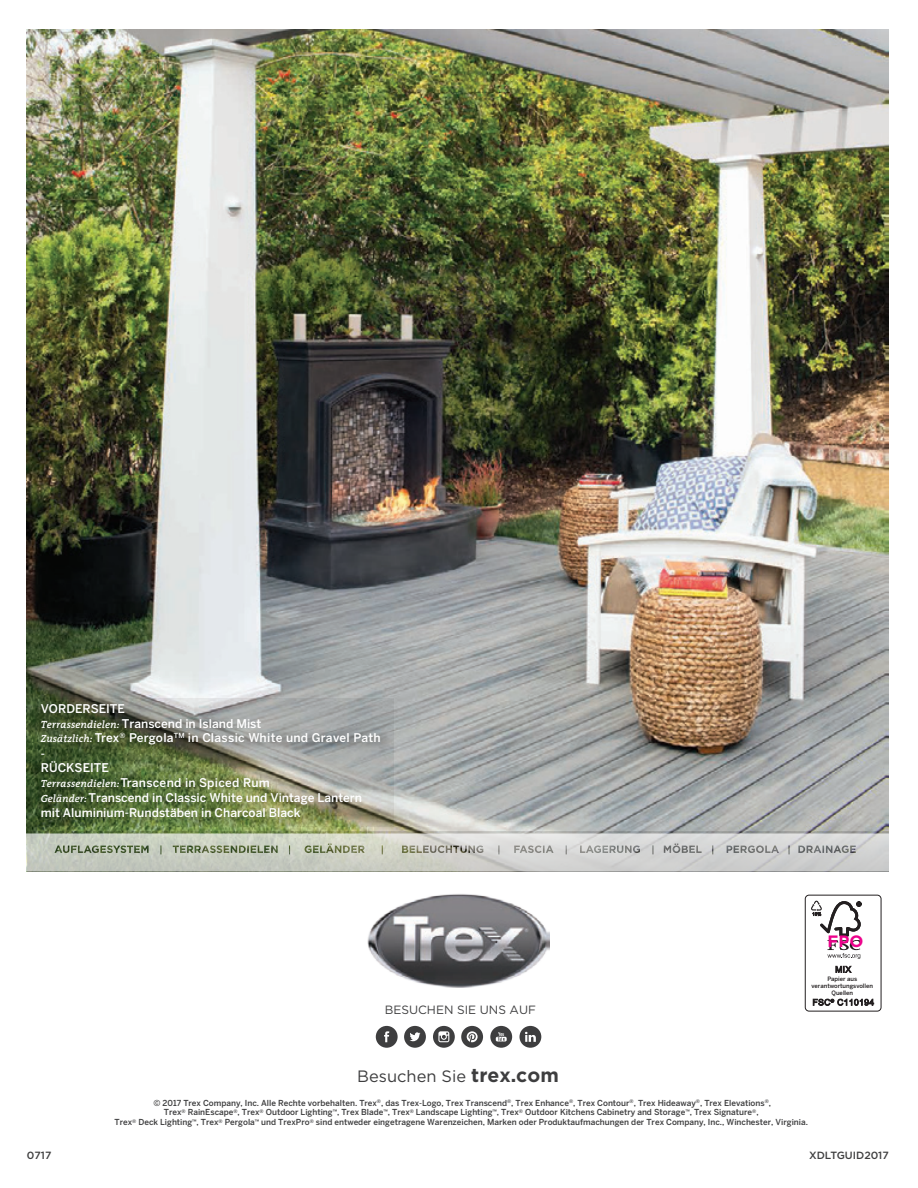
<style>
.page{position:relative;width:918px;height:1188px;background:#fff}
.page>*{position:absolute;margin:0;border:0;box-sizing:border-box;transform-origin:0 0}
.t1{font:16.5px "Gotham";color:#3e3e3f}
.t2{font:700 16.5px "Gotham";color:#ed028c}
.t3{font:500 12px/14.9px "Benton Sans";color:#fff}
.t4{font:12px "Gotham";color:#3e3e3f}
.t5{font:500 10.5px "Gotham";color:#3e3e3f}
.t6{font:500 8.25px/9.9px "Benton Sans";color:#3e3e3f;text-align:center}
.t7{font:500 6px/7.2px "Benton Sans";color:#231f20;text-align:center}
.s1{font-family:"The Serif";font-weight:600;font-style:italic;font-size:10.5px}
.s2{font-weight:700;font-size:19.5px}
</style>
<div class="page">
<img style="left:27px;top:29px;width:862px;height:802px">
<svg style="left:27px;top:831px;width:862px;height:2px;background:#8b947a"></svg>
<img style="left:35px;top:698px;width:359px;height:129px">
<img style="left:367px;top:894px;width:182px;height:93px">
<div style="left:805px;top:895px;width:76px;height:117px;border:1px solid #231f20;border-radius:4px"></div>
<svg style="left:811px;top:901px;width:51px;height:58px"></svg>
<svg style="left:836px;top:965px;width:16px;height:8px"></svg>
<svg style="left:813px;top:999px;width:61px;height:7px"></svg>
<div style="left:404px;top:1026px;width:22px;height:22px;background:#3e3e3f;border-radius:50%"></div>
<svg style="left:410px;top:1032px;width:10px;height:9px"></svg>
<div style="left:461px;top:1026px;width:22px;height:22px;background:#3e3e3f;border-radius:50%"></div>
<svg style="left:467px;top:1031px;width:11px;height:11px"></svg>
<div style="left:376px;top:1026px;width:22px;height:22px;background:#3e3e3f;border-radius:50%"></div>
<svg style="left:384px;top:1031px;width:5px;height:11px"></svg>
<div style="left:490px;top:1026px;width:22px;height:22px;background:#3e3e3f;border-radius:50%"></div>
<svg style="left:496px;top:1032px;width:11px;height:9px"></svg>
<div style="left:520px;top:1026px;width:21px;height:22px;background:#3e3e3f;border-radius:50%"></div>
<svg style="left:525px;top:1032px;width:11px;height:10px"></svg>
<svg style="left:433px;top:1026px;width:22px;height:22px"></svg>
<svg style="left:438px;top:1031px;width:11px;height:11px"></svg>
<svg style="left:27px;top:833px;width:862px;height:39px;background:#c5c8c0"></svg>
<p class="t3" style="left:41px;top:701px;width:342px">VORDERSEITE<br><span class="s1">Terrassendielen:</span> Transcend in Island Mist<br><span class="s1">Zusätzlich:</span> Trex<sup>®</sup> Pergola<sup>TM</sup> in Classic White und Gravel Path -<br>RÜCKSEITE<br><span class="s1">Terrassendielen:</span>Transcend in Spiced Rum<br><span class="s1">Geländer:</span> Transcend in Classic White und Vintage Lantern mit Aluminium-Rundstäben in Charcoal Black</p>
<p class="t4" style="left:385px;top:1003px;width:153px">BESUCHEN SIE UNS AUF</p>
<p class="t1" style="left:357px;top:1067px;width:203px">Besuchen Sie <span class="s2">trex.com</span></p>
<p class="t2" style="left:828px;top:932px;width:37px">FPO</p>
<p class="t7" style="left:812px;top:975px;width:63px">Papier aus verantwortungsvollen<br>Quellen</p>
<p class="t6" style="left:115px;top:1097px;width:695px">© 2017 Trex Company, Inc. Alle Rechte vorbehalten. Trex<sup>®</sup>, das Trex-Logo, Trex Transcend<sup>®</sup>, Trex Enhance<sup>®</sup>, Trex Contour<sup>®</sup>, Trex Hideaway<sup>®</sup>, Trex Elevations<sup>®</sup>,<br>Trex<sup>®</sup> RainEscape<sup>®</sup>, Trex<sup>®</sup> Outdoor Lighting<sup>™</sup>, Trex Blade<sup>™</sup>, Trex<sup>®</sup> Landscape Lighting<sup>™</sup>, Trex<sup>®</sup> Outdoor Kitchens Cabinetry and Storage<sup>™</sup>, Trex Signature<sup>®</sup>,<br>Trex<sup>®</sup> Deck Lighting<sup>™</sup>, Trex<sup>®</sup> Pergola<sup>™</sup> und TrexPro<sup>®</sup> sind entweder eingetragene Warenzeichen, Marken oder Produktaufmachungen der Trex Company, Inc., Winchester, Virginia.</p>
<p class="t5" style="left:27px;top:1150px;width:26px">0717</p>
<p class="t5" style="left:809px;top:1150px;width:81px">XDLTGUID2017</p>
</div>
